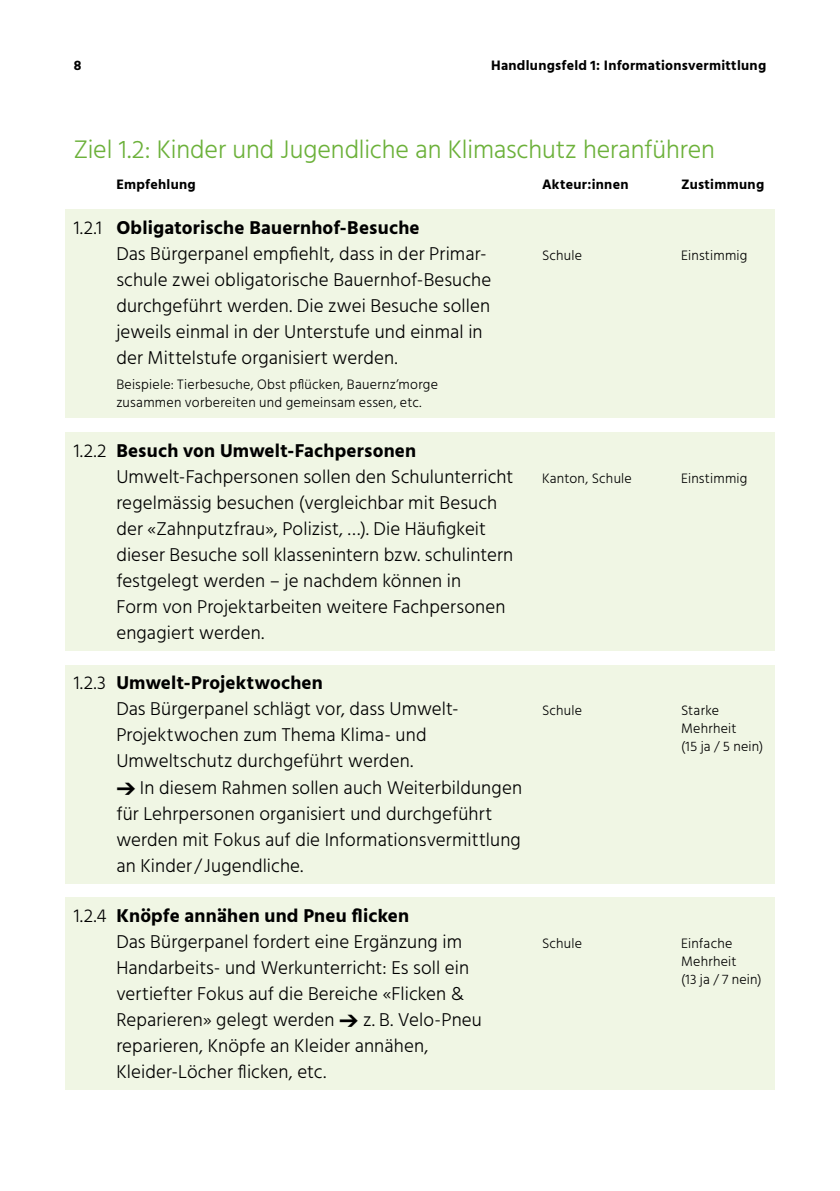
<style>
.page{position:relative;width:840px;height:1191px;background:#fff}
.page>*{position:absolute;margin:0;border:0;box-sizing:border-box;transform-origin:0 0}
.Untertitel{font:300 26px "Hind";letter-spacing:-.005em;color:#6cb13a}
.t1{font:300 19px/26px "Hind";letter-spacing:.005em;color:#000}
.t2{font:700 19px "Hind";letter-spacing:.01em;color:#000}
.t3{font:300 14px/18px "Hind";letter-spacing:.015em;color:#000}
.t4{font:700 14px "Hind";letter-spacing:.02em;color:#000}
.s1{font-weight:700}
.s2{font-weight:300}
</style>
<div class="page">
<div style="left:65px;top:433px;width:709px;height:218px;background:#f0f6e4"></div>
<div style="left:65px;top:665px;width:709px;height:218px;background:#f0f6e4"></div>
<div style="left:65px;top:897px;width:709px;height:192px;background:#f0f6e4"></div>
<div style="left:65px;top:210px;width:709px;height:208px;background:#f0f6e4"></div>
<p class="t4" style="left:74px;top:57px;width:9px">8</p>
<p class="t4" style="left:490px;top:57px;width:276px">Handlungsfeld 1: Informationsvermittlung</p>
<p class="Untertitel" style="left:74px;top:132px;width:642px">Ziel 1.2: Kinder und Jugendliche an Klimaschutz heranführen</p>
<p class="t4" style="left:116px;top:176px;width:81px">Empfehlung</p>
<p class="t4" style="left:541px;top:176px;width:88px">Akteur:innen</p>
<p class="t4" style="left:680px;top:176px;width:85px">Zustimmung</p>
<p class="t1" style="left:116px;top:216px;width:376px;text-indent:-43px">1.2.1 <span class="s1">Obligatorische Bauernhof-Besuche<br></span>Das Bürgerpanel empfiehlt, dass in der Primar&shy;schule zwei obligatorische Bauernhof-Besuche durchgeführt werden. Die zwei Besuche sollen jeweils einmal in der Unterstufe und einmal in der Mittelstufe organisiert werden.</p>
<p class="t3" style="left:116px;top:376px;width:323px">Beispiele: Tierbesuche, Obst pflücken, Bauernz’morge zusammen vorbereiten und gemeinsam essen, etc.</p>
<p class="t1" style="left:116px;top:439px;width:398px;text-indent:-43px">1.2.2 <span class="s1">Besuch von Umwelt-Fachpersonen </span>Umwelt-Fachpersonen sollen den Schulunterricht regelmässig besuchen (vergleichbar mit Besuch der «Zahnputzfrau», Polizist, …). Die Häufigkeit dieser Besuche soll klassenintern bzw. schulintern festgelegt werden – je nachdem können in<br>Form von Projektarbeiten weitere Fachpersonen engagiert werden.</p>
<p class="t2" style="left:74px;top:672px;width:250px"><span class="s2">1.2.3</span> Umwelt-Projektwochen</p>
<p class="t1" style="left:116px;top:697px;width:343px">Das Bürgerpanel schlägt vor, dass Umwelt-</p>
<p class="t1" style="left:116px;top:723px;width:311px">Projektwochen zum Thema Klima- und</p>
<p class="t1" style="left:116px;top:749px;width:298px">Umweltschutz durchgeführt werden.</p>
<p class="t1" style="left:140px;top:775px;width:383px">In diesem Rahmen sollen auch Weiterbildungen</p>
<p class="t1" style="left:116px;top:801px;width:377px">für Lehrpersonen organisiert und durchgeführt</p>
<p class="t1" style="left:116px;top:827px;width:406px">werden mit Fokus auf die Informationsvermittlung</p>
<p class="t1" style="left:116px;top:853px;width:188px">an Kinder/Jugendliche.</p>
<p class="t1" style="left:116px;top:903px;width:354px;text-indent:-43px">1.2.4 <span class="s1">Knöpfe annähen und Pneu flicken<br></span>Das Bürgerpanel fordert eine Ergänzung im Handarbeits- und Werkunterricht: Es soll ein vertiefter Fokus auf die Bereiche «Flicken &amp; Reparieren» gelegt werden</p>
<p class="t3" style="left:541px;top:247px;width:42px">Schule</p>
<p class="t3" style="left:680px;top:247px;width:68px">Einstimmig</p>
<p class="t3" style="left:541px;top:470px;width:91px">Kanton, Schule</p>
<p class="t3" style="left:680px;top:470px;width:68px">Einstimmig</p>
<p class="t3" style="left:541px;top:702px;width:42px">Schule</p>
<p class="t3" style="left:680px;top:702px;width:84px">Starke<br>Mehrheit<br>(15 ja / 5 nein)</p>
<p class="t3" style="left:541px;top:935px;width:42px">Schule</p>
<p class="t3" style="left:680px;top:935px;width:82px">Einfache<br>Mehrheit<br>(13 ja / 7 nein)</p>
<p class="t1" style="left:116px;top:1007px;width:367px;text-indent:246px">z. B. Velo-Pneu reparieren, Knöpfe an Kleider annähen,<br>Kleider-Löcher flicken, etc.</p>
</div>
